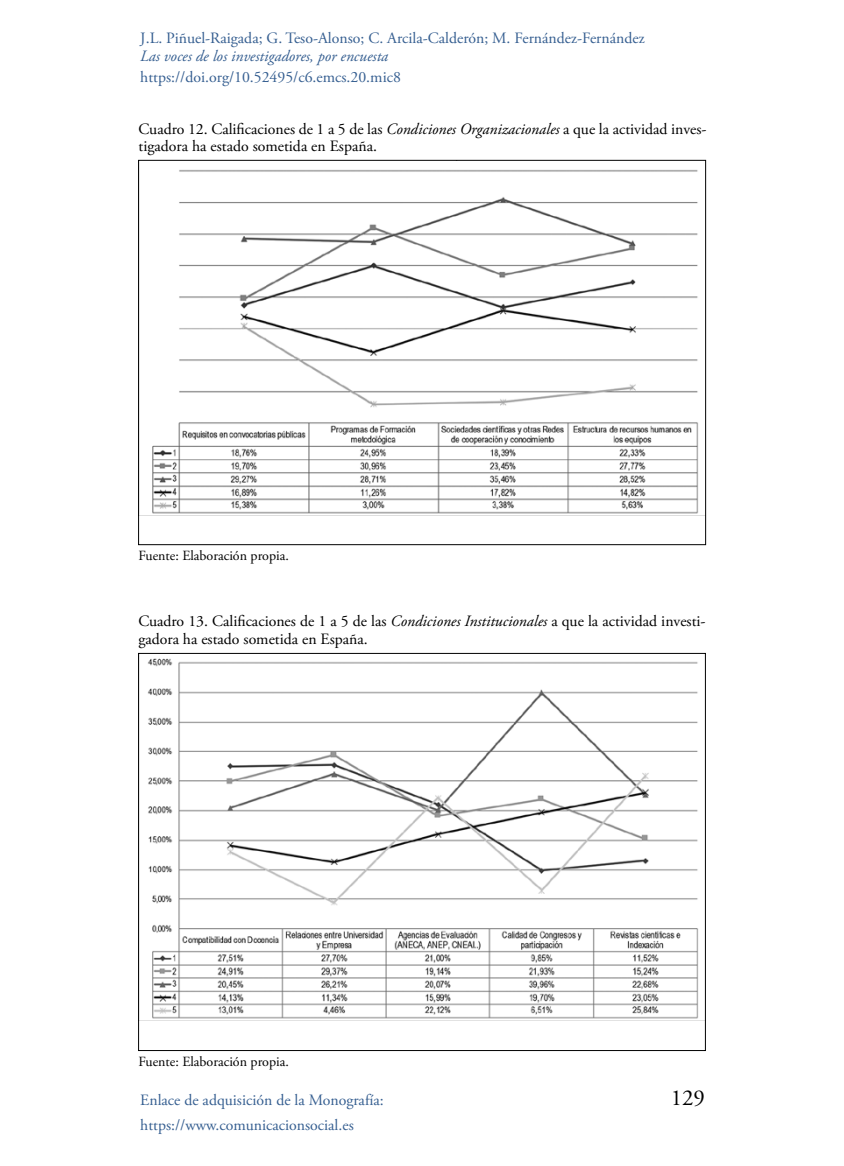
<style>
.page{position:relative;width:844px;height:1166px;background:#fff}
.page>*{position:absolute;margin:0;border:0;box-sizing:border-box;transform-origin:0 0}
.t1{font:22.75px "Adobe Garamond Pro";color:#000}
.Pie_Ilustracion{font:15.75px/17.5px "Adobe Garamond Pro";color:#000}
.t2{font:15.75px/25.2px "Adobe Garamond Pro";color:#365f91}
.t3{font:italic 15.75px "Adobe Garamond Pro";color:#365f91}
.Pie_Ilustracion-2{font:14px "Adobe Garamond Pro";letter-spacing:-.02em;color:#000}
.s1{font-style:italic}
</style>
<div class="page">
<img style="left:140px;top:169px;width:563px;height:347px">
<img style="left:140px;top:658px;width:563px;height:363px">
<p class="t2" style="left:140px;top:26px;width:506px">J.L. Piñuel-Raigada; G. Teso-Alonso; C. Arcila-Calderón; M. Fernández-Fernández</p>
<p class="t3" style="left:140px;top:47px;width:249px">Las voces de los investigadores, por encuesta</p>
<p class="t2" style="left:140px;top:65px;width:262px">https://doi.org/10.52495/c6.emcs.20.mic8</p>
<p class="Pie_Ilustracion" style="left:138px;top:120px;width:569px">Cuadro 12. Calificaciones de 1 a 5 de las <span class="s1">Condiciones Organizacionales</span> a que la actividad inves&shy;tigadora ha estado sometida en España.</p>
<p class="Pie_Ilustracion-2" style="left:138px;top:547px;width:152px">Fuente: Elaboración propia.</p>
<p class="Pie_Ilustracion" style="left:138px;top:613px;width:568px">Cuadro 13. Calificaciones de 1 a 5 de las <span class="s1">Condiciones Institucionales</span> a que la actividad investi&shy;gadora ha estado sometida en España.</p>
<p class="Pie_Ilustracion-2" style="left:138px;top:1053px;width:152px">Fuente: Elaboración propia.</p>
<p class="t2" style="left:140px;top:1088px;width:245px">Enlace de adquisición de la Monografía: https://www.comunicacionsocial.es</p>
<h1 class="t1" style="left:670px;top:1084px;width:36px">129</h1>
</div>
